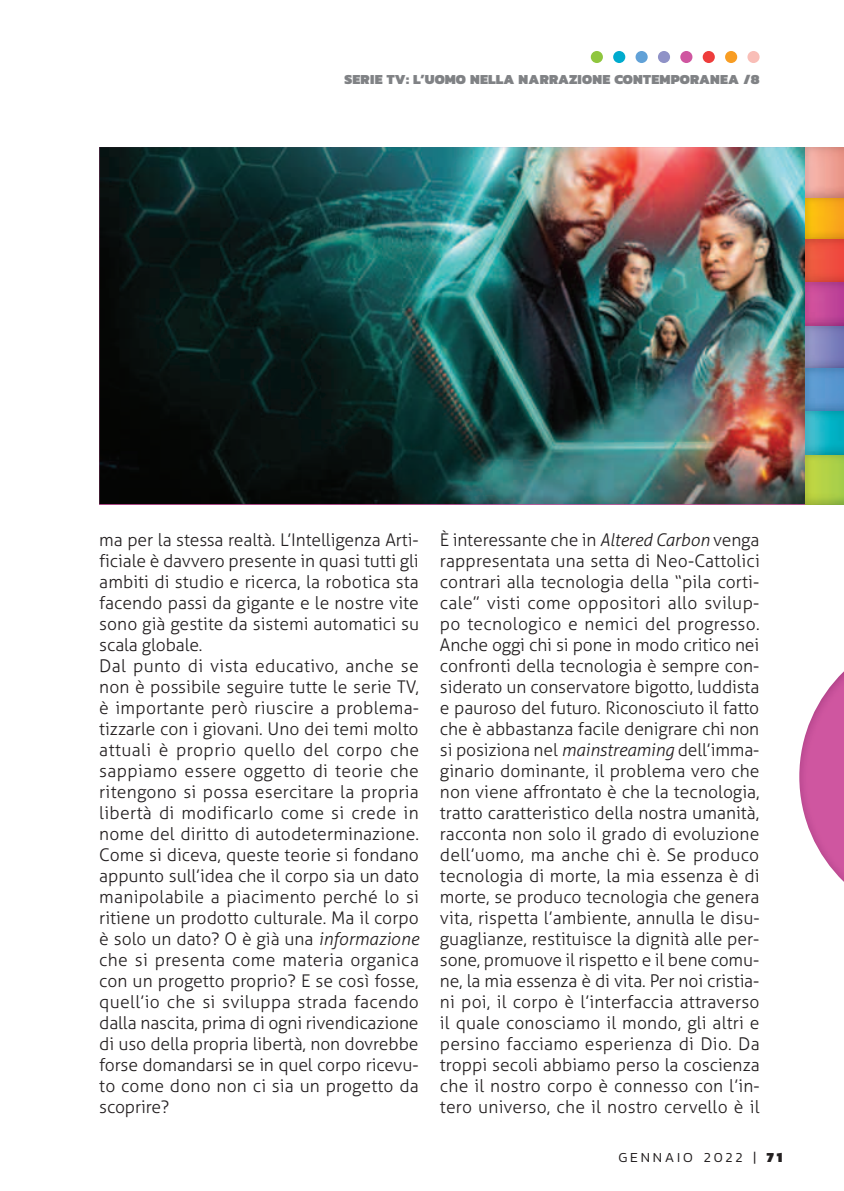
<style>
.page{position:relative;width:844px;height:1191px;background:#fff}
.page>*{position:absolute;margin:0;border:0;box-sizing:border-box;transform-origin:0 0}
.t1{font:300 17.5px/21px "Aller";color:#231f20}
.t2{font:900 14px "Kanit";letter-spacing:.02em;color:#808285}
.t3{font:300 14px "Kanit";letter-spacing:.2em;color:#231f20}
.s1{font-style:italic}
.s2{font-weight:900}
</style>
<div class="page">
<img style="left:799px;top:672px;width:44px;height:209px">
<svg style="left:657px;top:51px;width:13px;height:12px"></svg>
<div style="left:702px;top:51px;width:12px;height:12px;background:#ee3d3c;border-radius:50%"></div>
<div style="left:680px;top:51px;width:12px;height:12px;background:#cf56a0;border-radius:50%"></div>
<div style="left:590px;top:51px;width:12px;height:12px;background:#8fc63e;border-radius:50%"></div>
<div style="left:747px;top:51px;width:12px;height:12px;background:#f9beb7;border-radius:50%"></div>
<div style="left:635px;top:51px;width:12px;height:12px;background:#61a1d7;border-radius:50%"></div>
<div style="left:613px;top:51px;width:12px;height:12px;background:#00abce;border-radius:50%"></div>
<svg style="left:724px;top:51px;width:13px;height:12px"></svg>
<img style="left:99px;top:147px;width:706px;height:357px">
<img style="left:805px;top:148px;width:38px;height:356px">
<p class="t2" style="left:344px;top:68px;width:416px">SERIE TV: L’UOMO NELLA NARRAZIONE CONTEMPORANEA /8</p>
<p class="t1" style="left:99px;top:529px;width:321px">ma per la stessa realtà. L’Intelligenza Arti&shy;ficiale è davvero presente in quasi tutti gli ambiti di studio e ricerca, la robotica sta facendo passi da gigante e le nostre vite sono già gestite da sistemi automatici su scala globale.<br>Dal punto di vista educativo, anche se non è possibile seguire tutte le serie TV, è importante però riuscire a problema&shy;tizzarle con i giovani. Uno dei temi molto attuali è proprio quello del corpo che sappiamo essere oggetto di teorie che ritengono si possa esercitare la propria libertà di modificarlo come si crede in nome del diritto di autodeterminazione.<br>Come si diceva, queste teorie si fondano appunto sull’idea che il corpo sia un dato manipolabile a piacimento perché lo si ritiene un prodotto culturale. Ma il corpo è solo un dato? O è già una <span class="s1">informazione </span>che si presenta come materia organica con un progetto proprio? E se così fosse, quell’io che si sviluppa strada facendo dalla nascita, prima di ogni rivendicazione di uso della propria libertà, non dovrebbe forse domandarsi se in quel corpo ricevu&shy;to come dono non ci sia un progetto da scoprire?</p>
<p class="t1" style="left:440px;top:529px;width:321px;text-align:justify">È interessante che in <span class="s1">Altered Carbon</span> venga rappresentata una setta di Neo-Cattolici contrari alla tecnologia della “pila corti&shy;cale” visti come oppositori allo svilup&shy;po tecnologico e nemici del progresso.<br>Anche oggi chi si pone in modo critico nei confronti della tecnologia è sempre con&shy;siderato un conservatore bigotto, luddista e pauroso del futuro. Riconosciuto il fatto che è abbastanza facile denigrare chi non si posiziona nel <span class="s1">mainstreaming</span> dell’imma&shy;ginario dominante, il problema vero che non viene affrontato è che la tecnologia, tratto caratteristico della nostra umanità, racconta non solo il grado di evoluzione dell’uomo, ma anche chi è. Se produco tecnologia di morte, la mia essenza è di morte, se produco tecnologia che genera vita, rispetta l’ambiente, annulla le disu&shy;guaglianze, restituisce la dignità alle per&shy;sone, promuove il rispetto e il bene comu&shy;ne, la mia essenza è di vita. Per noi cristia&shy;ni poi, il corpo è l’interfaccia attraverso il quale conosciamo il mondo, gli altri e persino facciamo esperienza di Dio. Da troppi secoli abbiamo perso la coscienza che il nostro corpo è connesso con l’in&shy;tero universo, che il nostro cervello è il</p>
<p class="t3" style="left:618px;top:1147px;width:165px">GENNAIO 2022 | <span class="s2">71</span></p>
</div>
